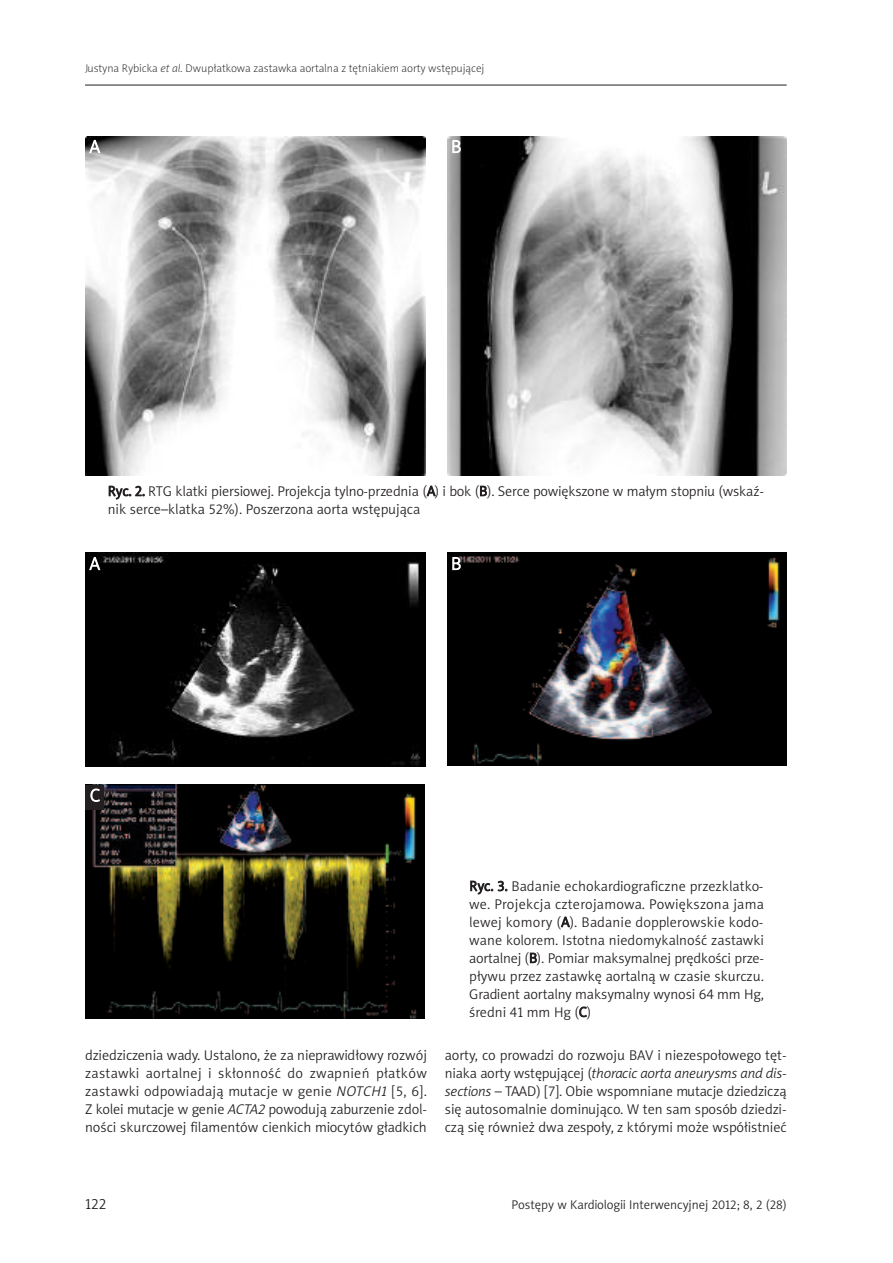
<style>
.page{position:relative;width:893px;height:1263px;background:#fff}
.page>*{position:absolute;margin:0;border:0;box-sizing:border-box;transform-origin:0 0}
.t1{font:18px "Naomi Sans EFNPS Thin";color:#fff}
.t2{font:15px "Naomi Sans EFNPS Light";color:#231f20}
.t3{font:14.25px/18px "Naomi Sans EFNPS Light";letter-spacing:-.005em;color:#231f20;text-align:justify}
.t4{font:12.75px "Naomi Sans EFNPS Light";color:#231f20}
.t5{font:11.25px "Naomi Sans EFNPS Thin";color:#231f20}
.s1{font-style:italic}
</style>
<div class="page">
<img style="left:85px;top:136px;width:340px;height:339px">
<img style="left:447px;top:136px;width:339px;height:339px">
<img style="left:85px;top:553px;width:340px;height:213px">
<img style="left:447px;top:553px;width:339px;height:212px">
<img style="left:86px;top:785px;width:339px;height:233px">
<div style="left:85px;top:785px;width:19px;height:24px;background:#231f20"></div>
<hr style="left:85px;top:85px;width:702px;height:1px;background:#231f20">
<p class="t5" style="left:85px;top:64px;width:401px">Justyna Rybicka <span class="s1">et al.</span> Dwupłatkowa zastawka aortalna z tętniakiem aorty wstępującej</p>
<p class="t1" style="left:90px;top:139px;width:12px">A</p>
<p class="t1" style="left:451px;top:139px;width:12px">B</p>
<p class="t3" style="left:108px;top:483px;width:658px">Ryc. 2. RTG klatki piersiowej. Projekcja tylno-przednia (A) i bok (B). Serce powiększone w małym stopniu (wskaź&shy;nik serce–klatka 52%). Poszerzona aorta wstępująca</p>
<p class="t1" style="left:90px;top:556px;width:12px">A</p>
<p class="t1" style="left:451px;top:556px;width:12px">B</p>
<p class="t1" style="left:90px;top:788px;width:12px">C</p>
<p class="t3" style="left:469px;top:878px;width:296px">Ryc. 3. Badanie echokardiograficzne przezklatko&shy;we. Projekcja czterojamowa. Powiększona jama lewej komory (A). Badanie dopplerowskie kodo&shy;wane kolorem. Istotna niedomykalność zastawki aortalnej (B). Pomiar maksymalnej prędkości prze&shy;pływu przez zastawkę aortalną w czasie skurczu.<br>Gradient aortalny maksymalny wynosi 64 mm Hg, średni 41 mm Hg (C)</p>
<p class="t3" style="left:85px;top:1047px;width:343px">dziedziczenia wady. Ustalono, że za nieprawidłowy rozwój zastawki aortalnej i skłonność do zwapnień płatków zastawki odpowiadają mutacje w genie <span class="s1">NOTCH1</span> [5, 6].<br>Z kolei mutacje w genie <span class="s1">ACTA2</span> powodują zaburzenie zdol&shy;ności skurczowej filamentów cienkich miocytów gładkich</p>
<p class="t3" style="left:445px;top:1047px;width:343px">aorty, co prowadzi do rozwoju BAV i niezespołowego tęt&shy;niaka aorty wstępującej (<span class="s1">thoracic aorta aneurysms and dis&shy;sections</span> – TAAD) [7]. Obie wspomniane mutacje dziedziczą się autosomalnie dominująco. W ten sam sposób dziedzi&shy;czą się również dwa zespoły, z którymi może współistnieć</p>
<p class="t2" style="left:85px;top:1198px;width:23px">122</p>
<p class="t4" style="left:512px;top:1199px;width:277px">Postępy w Kardiologii Interwencyjnej 2012; 8, 2 (28)</p>
</div>
